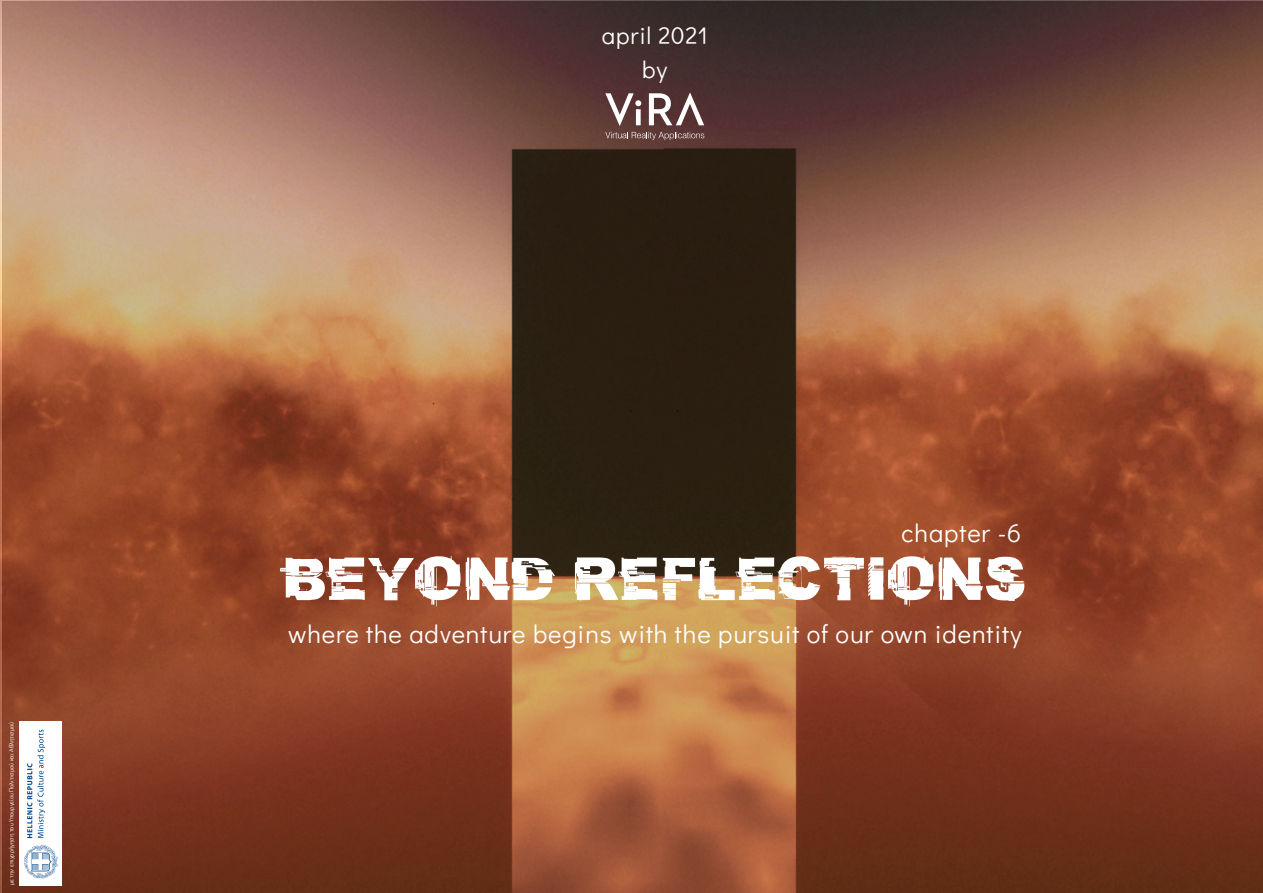
<style>
.page{position:relative;width:1263px;height:893px;background:#fff}
.page>*{position:absolute;margin:0;border:0;box-sizing:border-box;transform-origin:0 0}
.t1{font:54px "CF Glitch City";color:#fff}
.t2{font:25.5px "Didact Gothic";letter-spacing:.035em;color:#fff}
.t3{font:24px/33.6px "Didact Gothic";letter-spacing:.035em;color:#fff;text-align:center}
.t4{font:6px "Didact Gothic";color:#fff}
</style>
<div class="page">
<img style="left:0;top:0;width:1263px;height:893px">
<img style="left:19px;top:721px;width:42px;height:164px">
<svg style="left:605px;top:93px;width:36px;height:33px"></svg>
<svg style="left:649px;top:93px;width:55px;height:32px"></svg>
<svg style="left:605px;top:132px;width:99px;height:8px"></svg>
<p class="t4" style="left:7px;top:885px;width:165px;rotate:-90deg">με την επιχορήγηση του Υπουργείου Πολιτισμού και Αθλητισμού</p>
<p class="t3" style="left:602px;top:17px;width:107px">april 2021 by</p>
<p class="t2" style="left:902px;top:514px;width:121px">chapter -6</p>
<h1 class="t1" style="left:283px;top:552px;width:744px">BEYOND REFLECTIONS</h1>
<p class="t2" style="left:288px;top:614px;width:735px">where the adventure begins with the pursuit of our own identity</p>
</div>
